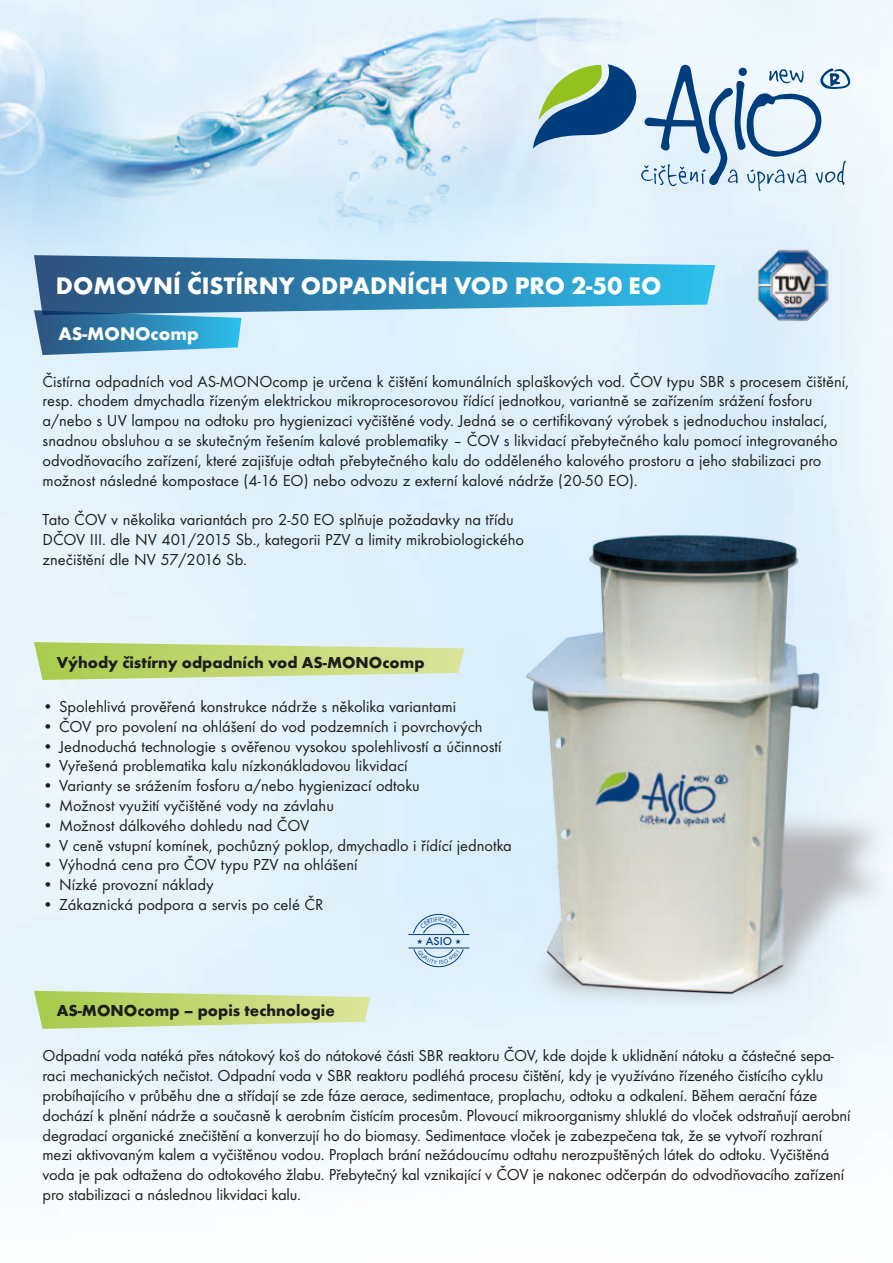
<style>
.page{position:relative;width:893px;height:1263px;background:#fff}
.page>*{position:absolute;margin:0;border:0;box-sizing:border-box;transform-origin:0 0}
.t1{font:700 24.9px "Futura TEE";color:#fff}
.t2{font:700 18.9px "Futura TEE";color:#fff}
.t3{font:16.5px/19.8px "Futura TEE";color:#1d1d1b}
.t4{font:700 16.5px "Futura TEE";color:#1d1d1b}
.t5{font:500 11.85px "Futura TEE";color:#003e7d}
</style>
<div class="page">
<img style="left:0;top:0;width:893px;height:1170px">
<svg style="left:34px;top:255px;width:681px;height:100px"></svg>
<svg style="left:34px;top:642px;width:430px;height:38px"></svg>
<svg style="left:34px;top:991px;width:336px;height:38px"></svg>
<img style="left:753px;top:247px;width:75px;height:77px">
<svg style="left:533px;top:64px;width:317px;height:127px"></svg>
<img style="left:510px;top:519px;width:383px;height:486px">
<svg style="left:408px;top:912px;width:61px;height:55px"></svg>
<svg style="left:420px;top:839px;width:38px;height:12px"></svg>
<h1 class="t1" style="left:56px;top:270px;width:607px">DOMOVNÍ ČISTÍRNY ODPADNÍCH VOD PRO 2-50 EO</h1>
<p class="t2" style="left:58px;top:322px;width:142px">AS-MONOcomp</p>
<p class="t3" style="left:43px;top:371px;width:808px">Čistírna odpadních vod AS-MONOcomp je určena k čištění komunálních splaškových vod. ČOV typu SBR s procesem čištění, resp. chodem dmychadla řízeným elektrickou mikroprocesorovou řídící jednotkou, variantně se zařízením srážení fosforu a/nebo s UV lampou na odtoku pro hygienizaci vyčištěné vody. Jedná se o certifikovaný výrobek s jednoduchou instalací, snadnou obsluhou a se skutečným řešením kalové problematiky – ČOV s likvidací přebytečného kalu pomocí integrovaného odvodňovacího zařízení, které zajišťuje odtah přebytečného kalu do odděleného kalového prostoru a jeho stabilizaci pro možnost následné kompostace (4-16 EO) nebo odvozu z externí kalové nádrže (20-50 EO).</p>
<p class="t3" style="left:43px;top:510px;width:483px">Tato ČOV v několika variantách pro 2-50 EO splňuje požadavky na třídu<br>DČOV III. dle NV 401/2015 Sb., kategorii PZV a limity mikrobiologického znečištění dle NV 57/2016 Sb.</p>
<p class="t4" style="left:57px;top:652px;width:369px">Výhody čistírny odpadních vod AS-MONOcomp</p>
<p class="t3" style="left:43px;top:696px;width:415px">• Spolehlivá prověřená konstrukce nádrže s několika variantami</p>
<p class="t3" style="left:43px;top:716px;width:442px">• ČOV pro povolení na ohlášení do vod podzemních i povrchových</p>
<p class="t3" style="left:43px;top:736px;width:460px">• Jednoduchá technologie s ověřenou vysokou spolehlivostí a účinností</p>
<p class="t3" style="left:43px;top:756px;width:367px">• Vyřešená problematika kalu nízkonákladovou likvidací</p>
<p class="t3" style="left:43px;top:776px;width:379px">• Varianty se srážením fosforu a/nebo hygienizací odtoku</p>
<p class="t3" style="left:43px;top:795px;width:293px">• Možnost využití vyčištěné vody na závlahu</p>
<p class="t3" style="left:43px;top:815px;width:268px">• Možnost dálkového dohledu nad ČOV</p>
<p class="t3" style="left:43px;top:835px;width:471px">• V ceně vstupní komínek, pochůzný poklop, dmychadlo i řídící jednotka</p>
<p class="t3" style="left:43px;top:855px;width:316px">• Výhodná cena pro ČOV typu PZV na ohlášení</p>
<p class="t3" style="left:43px;top:875px;width:173px">• Nízké provozní náklady</p>
<p class="t3" style="left:43px;top:894px;width:282px">• Zákaznická podpora a servis po celé ČR</p>
<p class="t4" style="left:57px;top:1001px;width:280px">AS-MONOcomp – popis technologie</p>
<p class="t5" style="left:417px;top:934px;width:46px">★ ASIO ★</p>
<p class="t3" style="left:43px;top:1046px;width:809px">Odpadní voda natéká přes nátokový koš do nátokové části SBR reaktoru ČOV, kde dojde k uklidnění nátoku a částečné sepa&shy;raci mechanických nečistot. Odpadní voda v SBR reaktoru podléhá procesu čištění, kdy je využíváno řízeného čistícího cyklu probíhajícího v průběhu dne a střídají se zde fáze aerace, sedimentace, proplachu, odtoku a odkalení. Během aerační fáze dochází k plnění nádrže a současně k aerobním čistícím procesům. Plovoucí mikroorganismy shluklé do vloček odstraňují aerobní degradací organické znečištění a konverzují ho do biomasy. Sedimentace vloček je zabezpečena tak, že se vytvoří rozhraní mezi aktivovaným kalem a vyčištěnou vodou. Proplach brání nežádoucímu odtahu nerozpuštěných látek do odtoku. Vyčištěná voda je pak odtažena do odtokového žlabu. Přebytečný kal vznikající v ČOV je nakonec odčerpán do odvodňovacího zařízení pro stabilizaci a následnou likvidaci kalu.</p>
</div>
